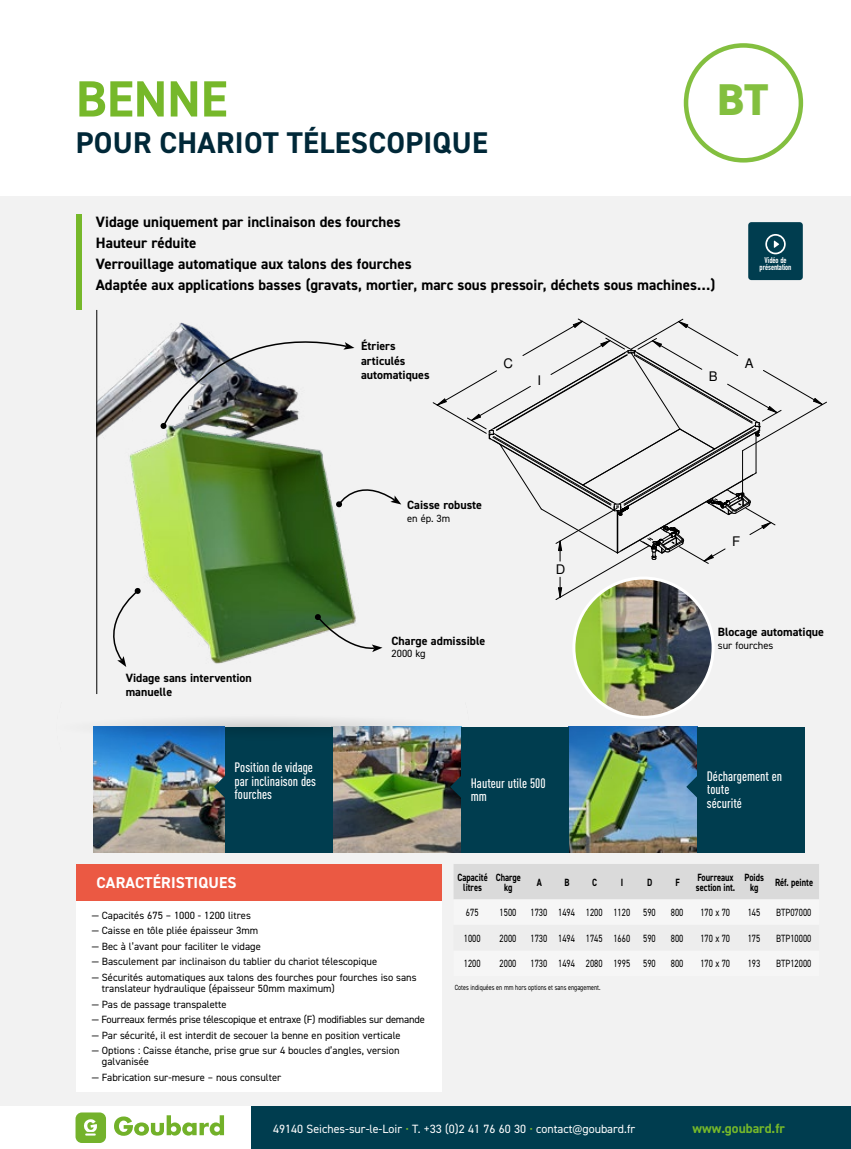
<style>
.page{position:relative;width:851px;height:1149px;background:#fff}
.page>*{position:absolute;margin:0;border:0;box-sizing:border-box;transform-origin:0 0}
.t1{font:700 51px "DIN2014";color:#76b82a}
.t2{font:800 44.55px "DIN2014";color:#76b82a}
.t3{font:700 30px "DIN2014";letter-spacing:.01em;color:#002838}
.t4{font:700 15.75px "DIN2014";letter-spacing:.01em;color:#fff}
.t5{font:700 15px/20.7px "DIN2014";color:#000}
.t6{font:500 13.5px/13.5px "DIN Cond";color:#fff}
.t7{font:700 13.5px "DIN2014";color:#76b82a}
.t8{font:13.2px "Helvetica";color:#000}
.t9{font:700 12px/14.4px "DIN2014";color:#000}
.t10{font:12px "DIN2014";color:#fff}
.t11{font:10.5px/11.2px "DIN2014";color:#000}
.t12{font:10.5px "DIN2014";color:#000;scale:.8 1}
.t13{font:10.5px "DIN2014";letter-spacing:-.02em;color:#000}
.t14{font:700 10.5px/10.5px "DIN2014";color:#000;text-align:center;scale:.8 1}
.t15{font:700 8.25px/7.1px "DIN Condensed";color:#fff;text-align:center}
.t16{font:7.5px "DIN2014";color:#000;scale:.8 1}
.s1{color:#76b82a}
.s2{font-family:"Lato"}
</style>
<div class="page">
<div style="left:0;top:196px;width:850px;height:952px;background:#f2f2f2"></div>
<div style="left:748px;top:222px;width:54px;height:58px;background:#003d4f;border-radius:3px"></div>
<svg style="left:765px;top:234px;width:20px;height:20px"></svg>
<img style="left:568px;top:726px;width:129px;height:126px">
<img style="left:332px;top:751px;width:129px;height:101px">
<img style="left:93px;top:751px;width:132px;height:101px">
<div style="left:697px;top:726px;width:107px;height:126px;background:#003d4f"></div>
<div style="left:461px;top:726px;width:107px;height:126px;background:#003d4f"></div>
<div style="left:225px;top:726px;width:107px;height:126px;background:#003d4f"></div>
<svg style="left:214px;top:775px;width:11px;height:22px"></svg>
<svg style="left:450px;top:775px;width:11px;height:22px"></svg>
<svg style="left:686px;top:775px;width:11px;height:22px"></svg>
<img style="left:97px;top:315px;width:305px;height:379px">
<img style="left:93px;top:719px;width:429px;height:32px">
<svg style="left:160px;top:319px;width:194px;height:110px"></svg>
<svg style="left:314px;top:613px;width:68px;height:39px"></svg>
<svg style="left:335px;top:475px;width:66px;height:32px"></svg>
<hr style="left:96px;top:310px;width:1px;height:383px;background:#000">
<svg style="left:97px;top:587px;width:44px;height:79px"></svg>
<div style="left:683px;top:43px;width:120px;height:119px;border:5px solid #76b82a;border-radius:50%"></div>
<div style="left:76px;top:214px;width:6px;height:96px;background:#76b82a"></div>
<div style="left:76px;top:863px;width:365px;height:37px;background:#eb5943"></div>
<div style="left:76px;top:900px;width:365px;height:191px;background:#fff"></div>
<div style="left:453px;top:864px;width:365px;height:35px;background:#dadada"></div>
<svg style="left:432px;top:318px;width:394px;height:281px"></svg>
<img style="left:573px;top:578px;width:140px;height:139px;border-radius:70px">
<div style="left:572px;top:576px;width:142px;height:142px;border:3px solid #fff;border-radius:50%"></div>
<div style="left:0;top:1106px;width:251px;height:42px;background:#fff"></div>
<div style="left:251px;top:1106px;width:599px;height:42px;background:#003d4f"></div>
<div style="left:75px;top:1112px;width:31px;height:30px;background:#74b22c;border-radius:6px"></div>
<svg style="left:114px;top:1115px;width:110px;height:20px"></svg>
<svg style="left:84px;top:1119px;width:13px;height:16px"></svg>
<h1 class="t1" style="left:76px;top:65px;width:153px">BENNE</h1>
<h2 class="t2" style="left:717px;top:70px;width:53px">BT</h2>
<h3 class="t3" style="left:76px;top:122px;width:413px">POUR CHARIOT TÉLESCOPIQUE</h3>
<h3 class="t5" style="left:96px;top:212px;width:620px">Vidage uniquement par inclinaison des fourches<br>Hauteur réduite<br>Verrouillage automatique aux talons des fourches<br>Adaptée aux applications basses (gravats, mortier, marc sous pressoir, déchets sous machines…)</h3>
<p class="t15" style="left:759px;top:257px;width:33px">Vidéo de présentation</p>
<p class="t9" style="left:361px;top:338px;width:70px">Étriers articulés automatiques</p>
<p class="t8" style="left:503px;top:358px;width:11px">C</p>
<p class="t8" style="left:744px;top:358px;width:10px">A</p>
<p class="t8" style="left:537px;top:375px;width:5px">I</p>
<p class="t8" style="left:708px;top:371px;width:10px">B</p>
<p class="t9" style="left:126px;top:670px;width:128px">Vidage sans intervention manuelle</p>
<p class="t6" style="left:234px;top:760px;width:83px">Position de vidage par inclinaison des fourches</p>
<p class="t9" style="left:407px;top:497px;width:76px">Caisse robuste</p>
<p class="t11" style="left:407px;top:512px;width:45px">en ép. 3m</p>
<p class="t9" style="left:391px;top:633px;width:95px">Charge admissible</p>
<p class="t11" style="left:391px;top:647px;width:36px">2000 kg</p>
<p class="t8" style="left:555px;top:564px;width:11px">D</p>
<p class="t8" style="left:732px;top:536px;width:10px">F</p>
<p class="t9" style="left:717px;top:624px;width:108px">Blocage automatique</p>
<p class="t11" style="left:717px;top:639px;width:57px">sur fourches</p>
<p class="t6" style="left:470px;top:775px;width:76px">Hauteur utile 500 mm</p>
<p class="t6" style="left:706px;top:768px;width:77px">Déchargement en toute<br>sécurité</p>
<h3 class="t4" style="left:97px;top:871px;width:141px">CARACTÉRISTIQUES</h3>
<p class="t11" style="left:92px;top:909px;width:161px">— Capacités 675 – 1000 - 1200 litres</p>
<p class="t11" style="left:92px;top:924px;width:168px">— Caisse en tôle pliée épaisseur 3mm</p>
<p class="t11" style="left:92px;top:939px;width:170px">— Bec à l’avant pour faciliter le vidage</p>
<p class="t11" style="left:92px;top:955px;width:287px">— Basculement par inclinaison du tablier du chariot télescopique</p>
<p class="t11" style="left:102px;top:970px;width:316px;text-indent:-10px">— Sécurités automatiques aux talons des fourches pour fourches iso sans translateur hydraulique (épaisseur 50mm maximum)</p>
<p class="t11" style="left:92px;top:997px;width:136px">— Pas de passage transpalette</p>
<p class="t13" style="left:92px;top:1012px;width:334px">— Fourreaux fermés prise télescopique et entraxe (F) modifiables sur demande</p>
<p class="t11" style="left:92px;top:1028px;width:310px">— Par sécurité, il est interdit de secouer la benne en position verticale</p>
<p class="t11" style="left:102px;top:1044px;width:299px;text-indent:-10px">— Options : Caisse étanche, prise grue sur 4 boucles d’angles, version galvanisée</p>
<p class="t11" style="left:92px;top:1070px;width:191px">— Fabrication sur-mesure – nous consulter</p>
<p class="t14" style="left:457px;top:871px;width:39px">Capacité litres</p>
<p class="t14" style="left:495px;top:871px;width:33px">Charge kg</p>
<p class="t14" style="left:536px;top:876px;width:8px">A</p>
<p class="t14" style="left:564px;top:876px;width:8px">B</p>
<p class="t14" style="left:592px;top:876px;width:8px">C</p>
<p class="t14" style="left:621px;top:876px;width:5px">I</p>
<p class="t14" style="left:647px;top:876px;width:8px">D</p>
<p class="t14" style="left:675px;top:876px;width:7px">F</p>
<p class="t14" style="left:695px;top:871px;width:51px;text-align:left">Fourreaux section int.</p>
<p class="t14" style="left:744px;top:871px;width:26px">Poids kg</p>
<p class="t14" style="left:775px;top:876px;width:49px">Réf. peinte</p>
<p class="t12" style="left:466px;top:905px;width:17px">675</p>
<p class="t12" style="left:499px;top:905px;width:23px">1500</p>
<p class="t12" style="left:530px;top:905px;width:158px">1730 1494 1200 1120 590</p>
<p class="t12" style="left:670px;top:905px;width:17px">800</p>
<p class="t12" style="left:700px;top:905px;width:39px">170 x 70</p>
<p class="t12" style="left:747px;top:905px;width:17px">145</p>
<p class="t12" style="left:776px;top:905px;width:46px">BTP07000</p>
<p class="t12" style="left:464px;top:931px;width:22px">1000</p>
<p class="t12" style="left:499px;top:931px;width:23px">2000</p>
<p class="t12" style="left:530px;top:931px;width:158px">1730 1494 1745 1660 590</p>
<p class="t12" style="left:670px;top:931px;width:17px">800</p>
<p class="t12" style="left:700px;top:931px;width:39px">170 x 70</p>
<p class="t12" style="left:747px;top:931px;width:17px">175</p>
<p class="t12" style="left:776px;top:931px;width:46px">BTP10000</p>
<p class="t12" style="left:464px;top:956px;width:23px">1200</p>
<p class="t12" style="left:499px;top:956px;width:22px">2000</p>
<p class="t12" style="left:530px;top:956px;width:158px">1730 1494 2080 1995 590</p>
<p class="t12" style="left:670px;top:956px;width:17px">800</p>
<p class="t12" style="left:700px;top:956px;width:39px">170 x 70</p>
<p class="t12" style="left:747px;top:956px;width:17px">193</p>
<p class="t12" style="left:776px;top:956px;width:46px">BTP12000</p>
<p class="t16" style="left:454px;top:982px;width:184px">Cotes indiquées en mm hors options et sans engagement.</p>
<p class="t10" style="left:273px;top:1120px;width:363px">49140 Seiches-sur-le-Loir <span class="s1">•</span> T. +33 (0)2 41 76 60 30 <span class="s1">•</span> contact<span class="s2">@</span>goubard.fr</p>
<p class="t7" style="left:692px;top:1118px;width:94px">www.goubard.fr</p>
</div>
